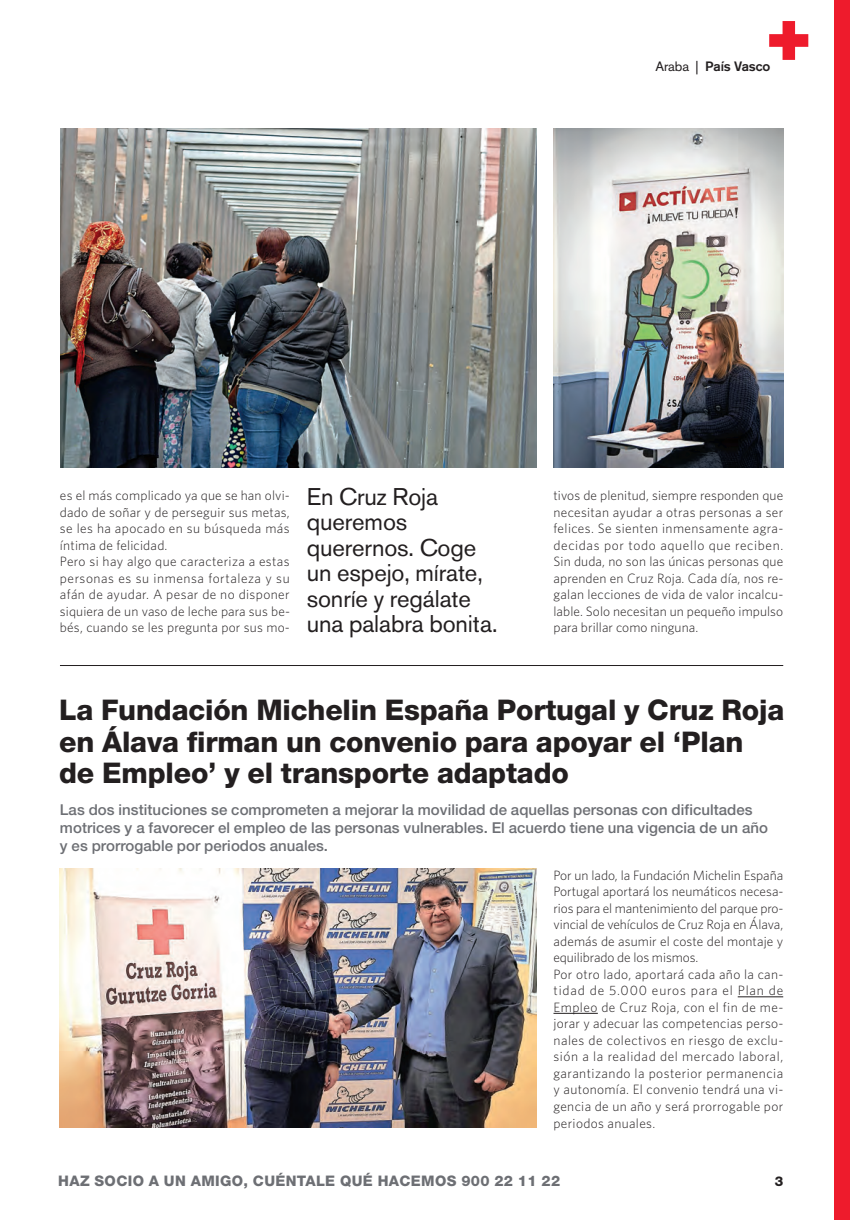
<style>
.page{position:relative;width:850px;height:1220px;background:#fff}
.page>*{position:absolute;margin:0;border:0;box-sizing:border-box;transform-origin:0 0}
.t1{font:800 28.5px/31.5px "Helvetica Neue";letter-spacing:-.005em;color:#231f20}
.t2{font:24px/25.5px "Akzidenz Grotesk BE";letter-spacing:-.005em;color:#231f20}
.t3{font:500 15px/18px "Helvetica Neue";letter-spacing:.005em;color:#6d6f74}
.t4{font:800 14.55px "Helvetica Neue";letter-spacing:.025em;color:#6d6f74}
.t5{font:300 13.5px/16.5px "Whitney";letter-spacing:.015em;color:#231f20}
.t6{font:500 13.5px "Akzidenz Grotesk BE";letter-spacing:-.005em;color:#231f20}
.t7{font:800 13.5px "Helvetica Neue";color:#231f20}
.s1{font-weight:400}
</style>
<div class="page">
<div style="left:833px;top:0;width:16px;height:1219px;background:#ee1b2c"></div>
<hr style="left:737px;top:996px;width:46px;height:1px;background:#231f20">
<hr style="left:553px;top:1012px;width:44px;height:1px;background:#231f20">
<svg style="left:769px;top:21px;width:39px;height:39px"></svg>
<img style="left:60px;top:868px;width:476px;height:259px">
<img style="left:60px;top:128px;width:476px;height:339px">
<img style="left:553px;top:128px;width:230px;height:339px">
<hr style="left:60px;top:665px;width:723px;height:1px;background:#231f20">
<p class="t6" style="left:655px;top:61px;width:116px"><span class="s1">Araba |</span> País Vasco</p>
<h2 class="t2" style="left:307px;top:486px;width:192px">En Cruz Roja queremos querernos. Coge un espejo, mírate, sonríe y regálate una palabra bonita.</h2>
<p class="t5" style="left:60px;top:488px;width:231px">es el más complicado ya que se han olvi&shy;dado de soñar y de perseguir sus metas, se les ha apocado en su búsqueda más íntima de felicidad.<br>Pero si hay algo que caracteriza a estas personas es su inmensa fortaleza y su afán de ayudar. A pesar de no disponer siquiera de un vaso de leche para sus be&shy;bés, cuando se les pregunta por sus mo-</p>
<p class="t5" style="left:553px;top:488px;width:231px;text-align:justify">tivos de plenitud, siempre responden que necesitan ayudar a otras personas a ser felices. Se sienten inmensamente agra&shy;decidas por todo aquello que reciben.<br>Sin duda, no son las únicas personas que aprenden en Cruz Roja. Cada día, nos re&shy;galan lecciones de vida de valor incalcu&shy;lable. Solo necesitan un pequeño impulso para brillar como ninguna.</p>
<h1 class="t1" style="left:59px;top:696px;width:726px">La Fundación Michelin España Portugal y Cruz Roja en Álava firman un convenio para apoyar el ‘Plan de Empleo’ y el transporte adaptado</h1>
<p class="t3" style="left:60px;top:802px;width:709px">Las dos instituciones se comprometen a mejorar la movilidad de aquellas personas con dificultades motrices y a favorecer el empleo de las personas vulnerables. El acuerdo tiene una vigencia de un año y es prorrogable por periodos anuales.</p>
<p class="t5" style="left:553px;top:867px;width:231px">Por un lado, la Fundación Michelin España Portugal aportará los neumáticos necesa&shy;rios para el mantenimiento del parque pro&shy;vincial de vehículos de Cruz Roja en Álava, además de asumir el coste del montaje y equilibrado de los mismos.<br>Por otro lado, aportará cada año la can&shy;tidad de 5.000 euros para el Plan de Empleo de Cruz Roja, con el fin de me&shy;jorar y adecuar las competencias perso&shy;nales de colectivos en riesgo de exclu&shy;sión a la realidad del mercado laboral, garantizando la posterior permanencia y autonomía. El convenio tendrá una vi&shy;gencia de un año y será prorrogable por periodos anuales.</p>
<p class="t4" style="left:58px;top:1175px;width:503px">HAZ SOCIO A UN AMIGO, CUÉNTALE QUÉ HACEMOS 900 22 11 22</p>
<p class="t7" style="left:774px;top:1176px;width:10px">3</p>
</div>
